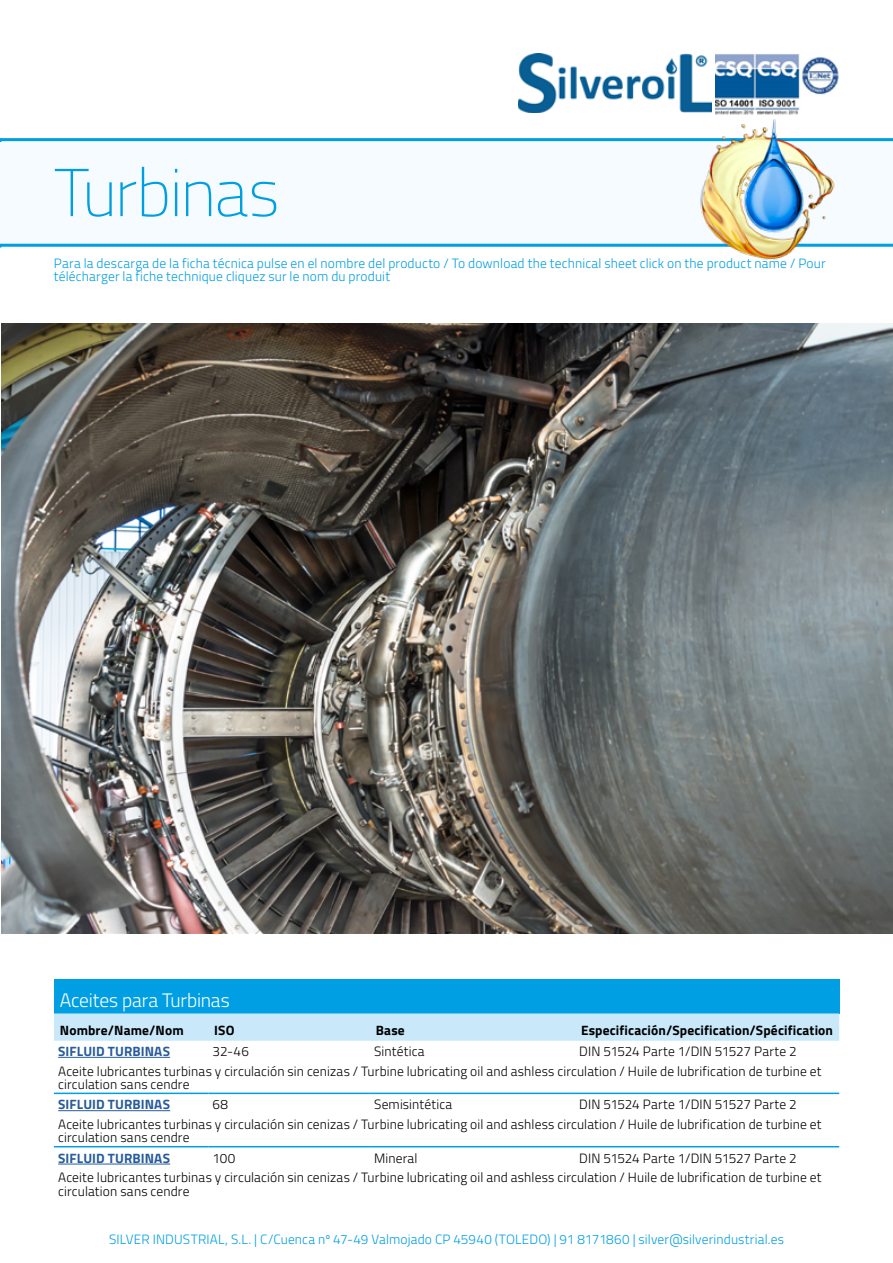
<style>
.page{position:relative;width:893px;height:1263px;background:#fff}
.page>*{position:absolute;margin:0;border:0;box-sizing:border-box;transform-origin:0 0}
.t1{font:200 67.5px "Titillium Web";letter-spacing:-.025em;color:#009fe3}
.t2{font:300 19.5px "Titillium Web";letter-spacing:-.01em;color:#fff}
.t3{font:300 13.5px/19.5px "Titillium Web";letter-spacing:.01em;color:#000}
.t4{font:300 13.5px/13.5px "Titillium Web";letter-spacing:.01em;color:#009fe3}
.t5{font:700 13.5px "Titillium Web";letter-spacing:.01em;color:#000}
.t6{font:700 13.5px "Titillium Web";letter-spacing:.01em;color:#275b9b}
</style>
<div class="page">
<div style="left:54px;top:979px;width:785px;height:34px;background:#009fe3"></div>
<svg style="left:54px;top:1013px;width:785px;height:28px"></svg>
<hr style="left:54px;top:1092px;width:154px;height:2px;background:#009fe3">
<hr style="left:208px;top:1092px;width:162px;height:2px;background:#009fe3">
<hr style="left:370px;top:1092px;width:205px;height:2px;background:#009fe3">
<hr style="left:575px;top:1092px;width:264px;height:2px;background:#009fe3">
<hr style="left:54px;top:1146px;width:154px;height:1px;background:#009fe3">
<hr style="left:208px;top:1146px;width:162px;height:1px;background:#009fe3">
<hr style="left:370px;top:1146px;width:205px;height:1px;background:#009fe3">
<hr style="left:575px;top:1146px;width:264px;height:1px;background:#009fe3">
<hr style="left:839px;top:979px;width:1px;height:34px;background:#009fe3">
<hr style="left:58px;top:1057px;width:112px;height:1px;background:#275b9b">
<hr style="left:58px;top:1110px;width:112px;height:1px;background:#275b9b">
<hr style="left:58px;top:1164px;width:112px;height:1px;background:#275b9b">
<div style="left:0;top:140px;width:893px;height:107px;background:#f5fbfe"></div>
<hr style="left:0;top:138px;width:893px;height:3px;background:#009fe3">
<hr style="left:0;top:244px;width:893px;height:3px;background:#009fe3">
<img style="left:519px;top:53px;width:192px;height:60px">
<img style="left:715px;top:53px;width:124px;height:62px">
<img style="left:697px;top:119px;width:142px;height:141px">
<hr style="left:0;top:140px;width:1px;height:107px;background:#f5fbfe">
<img style="left:1px;top:323px;width:892px;height:610px">
<h1 class="t1" style="left:54px;top:144px;width:227px">Turbinas</h1>
<p class="t4" style="left:54px;top:255px;width:773px">Para la descarga de la ficha técnica pulse en el nombre del producto / To download the technical sheet click on the product name / Pour télécharger la fiche technique cliquez sur le nom du produit</p>
<h2 class="t2" style="left:60px;top:986px;width:171px">Aceites para Turbinas</h2>
<p class="t5" style="left:60px;top:1020px;width:125px">Nombre/Name/Nom</p>
<p class="t5" style="left:214px;top:1020px;width:22px">ISO</p>
<p class="t5" style="left:376px;top:1020px;width:30px">Base</p>
<p class="t5" style="left:581px;top:1020px;width:254px">Especificación/Specification/Spécification</p>
<p class="t6" style="left:58px;top:1041px;width:113px">SIFLUID TURBINAS</p>
<p class="t3" style="left:213px;top:1041px;width:38px">32-46</p>
<p class="t3" style="left:374px;top:1041px;width:52px">Sintética</p>
<p class="t3" style="left:58px;top:1041px;width:765px;text-indent:521px">DIN 51524 Parte 1/DIN 51527 Parte 2<br>Aceite lubricantes turbinas y circulación sin cenizas / Turbine lubricating oil and ashless circulation / Huile de lubrification de turbine et</p>
<p class="t3" style="left:58px;top:1074px;width:133px">circulation sans cendre</p>
<p class="t6" style="left:58px;top:1094px;width:113px">SIFLUID TURBINAS</p>
<p class="t3" style="left:213px;top:1094px;width:17px">68</p>
<p class="t3" style="left:374px;top:1094px;width:80px">Semisintética</p>
<p class="t3" style="left:58px;top:1094px;width:765px;text-indent:521px">DIN 51524 Parte 1/DIN 51527 Parte 2<br>Aceite lubricantes turbinas y circulación sin cenizas / Turbine lubricating oil and ashless circulation / Huile de lubrification de turbine et</p>
<p class="t3" style="left:58px;top:1127px;width:133px">circulation sans cendre</p>
<p class="t6" style="left:58px;top:1148px;width:113px">SIFLUID TURBINAS</p>
<p class="t3" style="left:213px;top:1147px;width:24px">100</p>
<p class="t3" style="left:374px;top:1147px;width:45px">Mineral</p>
<p class="t3" style="left:58px;top:1147px;width:765px;text-indent:521px">DIN 51524 Parte 1/DIN 51527 Parte 2<br>Aceite lubricantes turbinas y circulación sin cenizas / Turbine lubricating oil and ashless circulation / Huile de lubrification de turbine et</p>
<p class="t3" style="left:58px;top:1181px;width:133px">circulation sans cendre</p>
<p class="t4" style="left:109px;top:1231px;width:676px">SILVER INDUSTRIAL, S.L. | C/Cuenca nº 47-49 Valmojado CP 45940 (TOLEDO) | 91 8171860 | silver@silverindustrial.es</p>
</div>
